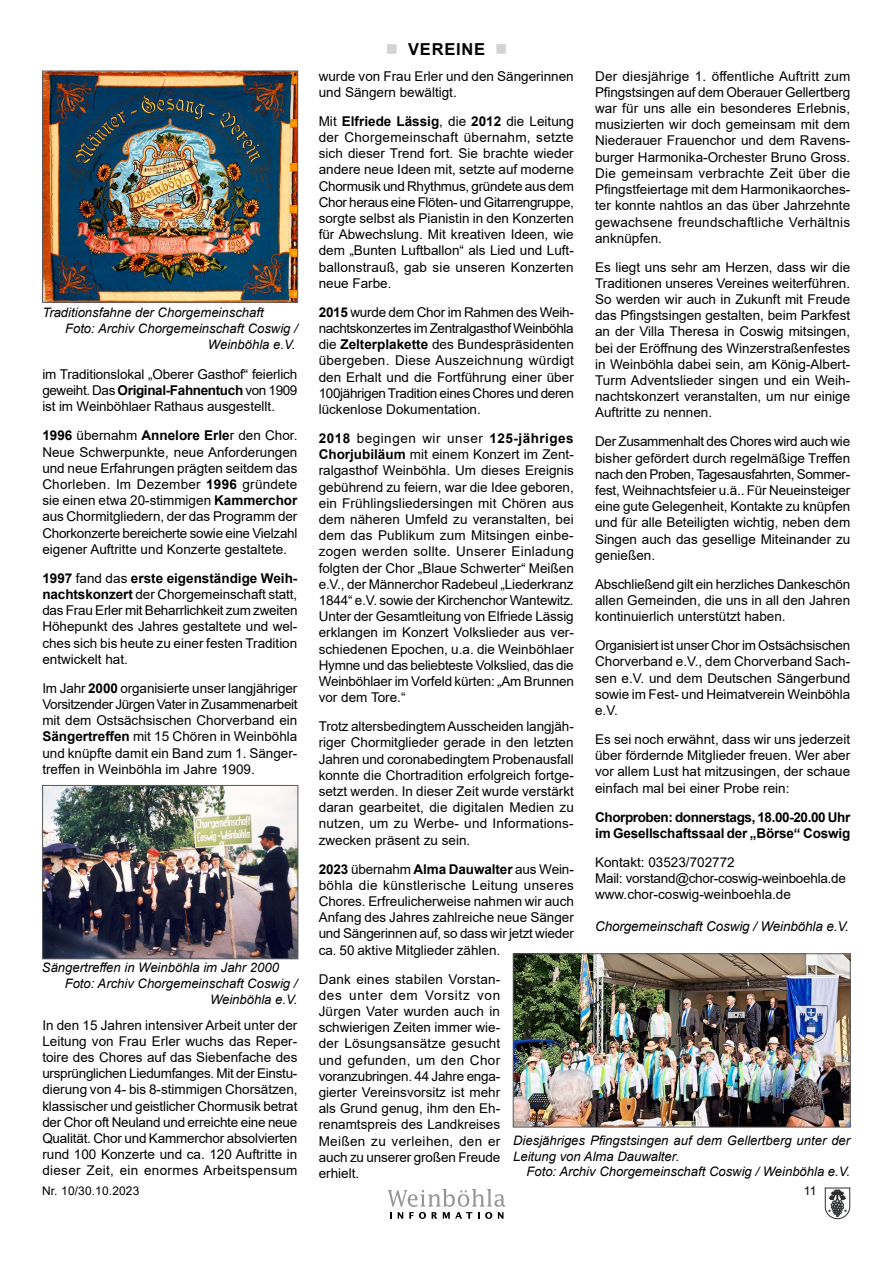
<style>
.page{position:relative;width:893px;height:1263px;background:#fff}
.page>*{position:absolute;margin:0;border:0;box-sizing:border-box;transform-origin:0 0}
.t1{font:700 16.5px "Arial";letter-spacing:.045em;color:#000}
.t2{font:13.5px/16.2px "Arial";color:#000;text-align:justify}
.t3{font:700 13.5px/16.2px "Arial";letter-spacing:-.03em;color:#000}
.t4{font:italic 13.5px "Arial";letter-spacing:-.01em;color:#000}
.t5{font:italic 13.05px/15.8px "Arial";color:#000}
.t6{font:12px "Arial";letter-spacing:.01em;color:#000}
.s1{font-weight:700}
.s2{color:#d1d3d4}
</style>
<div class="page">
<svg style="left:824px;top:1187px;width:26px;height:32px"></svg>
<svg style="left:388px;top:1189px;width:117px;height:30px"></svg>
<img style="left:44px;top:787px;width:252px;height:170px">
<div style="left:42px;top:785px;width:256px;height:174px;border:1px solid #58595b"></div>
<img style="left:515px;top:955px;width:333px;height:170px">
<div style="left:513px;top:953px;width:337px;height:174px;border:1px solid #58595b"></div>
<img style="left:44px;top:73px;width:252px;height:227px">
<div style="left:42px;top:71px;width:256px;height:231px;border:1px solid #58595b"></div>
<p class="t5" style="left:42px;top:305px;width:223px">Traditionsfahne der Chorgemeinschaft</p>
<p class="t5" style="left:65px;top:321px;width:234px">Foto: Archiv Chorgemeinschaft Coswig /</p>
<p class="t5" style="left:208px;top:337px;width:89px">Weinböhla e.V.</p>
<p class="t2" style="left:42px;top:366px;width:257px">im Traditionslokal „Oberer Gasthof“ feierlich geweiht. Das <span class="s1">Original-Fahnentuch</span> von 1909 ist im Weinböhlaer Rathaus ausgestellt.</p>
<p class="t2" style="left:42px;top:427px;width:257px"><span class="s1">1996</span> übernahm <span class="s1">Annelore Erle</span>r den Chor.<br>Neue Schwerpunkte, neue Anforderungen und neue Erfahrungen prägten seitdem das Chorleben. Im Dezember <span class="s1">1996</span> gründete sie einen etwa 20-stimmigen <span class="s1">Kammerchor </span>aus Chormitgliedern, der das Programm der Chorkonzerte bereicherte sowie eine Vielzahl eigener Auftritte und Konzerte gestaltete.</p>
<p class="t2" style="left:42px;top:570px;width:257px"><span class="s1">1997</span> fand das <span class="s1">erste eigenständige Weih&shy;nachtskonzert</span> der Chorgemeinschaft statt, das Frau Erler mit Beharrlichkeit zum zweiten Höhepunkt des Jahres gestaltete und wel&shy;ches sich bis heute zu einer festen Tradition entwickelt hat.</p>
<p class="t2" style="left:42px;top:680px;width:257px">Im Jahr <span class="s1">2000</span> organisierte unser langjähriger Vorsitzender Jürgen Vater in Zusammenarbeit mit dem Ostsächsischen Chorverband ein <span class="s1">Sängertreffen</span> mit 15 Chören in Weinböhla und knüpfte damit ein Band zum 1. Sänger&shy;treffen in Weinböhla im Jahre 1909.</p>
<p class="t5" style="left:42px;top:960px;width:239px">Sängertreffen in Weinböhla im Jahr 2000</p>
<p class="t5" style="left:65px;top:976px;width:234px">Foto: Archiv Chorgemeinschaft Coswig /</p>
<p class="t5" style="left:210px;top:991px;width:89px">Weinböhla e.V.</p>
<p class="t2" style="left:42px;top:1017px;width:257px">In den 15 Jahren intensiver Arbeit unter der Leitung von Frau Erler wuchs das Reper&shy;toire des Chores auf das Siebenfache des ursprünglichen Liedumfanges. Mit der Einstu&shy;dierung von 4- bis 8-stimmigen Chorsätzen, klassischer und geistlicher Chormusik betrat der Chor oft Neuland und erreichte eine neue Qualität. Chor und Kammerchor absolvierten rund 100 Konzerte und ca. 120 Auftritte in dieser Zeit, ein enormes Arbeitspensum</p>
<p class="t1" style="left:336px;top:38px;width:221px"><span class="s2">■</span> Jahres ückblick <span class="s2">■</span></p>
<p class="t1" style="left:386px;top:38px;width:123px"><span class="s2">■</span> verein e <span class="s2">■</span></p>
<p class="t2" style="left:595px;top:68px;width:257px">Der diesjährige 1. öffentliche Auftritt zum Pfingstsingen auf dem Oberauer Gellertberg war für uns alle ein besonderes Erlebnis, musizierten wir doch gemeinsam mit dem Niederauer Frauenchor und dem Ravens&shy;burger Harmonika-Orchester Bruno Gross.<br>Die gemeinsam verbrachte Zeit über die Pfingstfeiertage mit dem Harmonikaorches&shy;ter konnte nahtlos an das über Jahrzehnte gewachsene freundschaftliche Verhältnis anknüpfen.</p>
<p class="t2" style="left:595px;top:259px;width:257px">Es liegt uns sehr am Herzen, dass wir die Traditionen unseres Vereines weiterführen.<br>So werden wir auch in Zukunft mit Freude das Pfingstsingen gestalten, beim Parkfest an der Villa Theresa in Coswig mitsingen, bei der Eröffnung des Winzerstraßenfestes in Weinböhla dabei sein, am König-Albert-Turm Adventslieder singen und ein Weih&shy;nachtskonzert veranstalten, um nur einige Auftritte zu nennen.</p>
<p class="t2" style="left:595px;top:433px;width:257px">Der Zusammenhalt des Chores wird auch wie bisher gefördert durch regelmäßige Treffen nach den Proben, Tagesausfahrten, Sommer&shy;fest, Weihnachtsfeier u.ä.. Für Neueinsteiger eine gute Gelegenheit, Kontakte zu knüpfen und für alle Beteiligten wichtig, neben dem Singen auch das gesellige Miteinander zu genießen.</p>
<p class="t2" style="left:595px;top:576px;width:257px">Abschließend gilt ein herzliches Dankeschön allen Gemeinden, die uns in all den Jahren kontinuierlich unterstützt haben.</p>
<p class="t2" style="left:595px;top:637px;width:257px">Organisiert ist unser Chor im Ostsächsischen Chorverband e.V., dem Chorverband Sach&shy;sen e.V. und dem Deutschen Sängerbund sowie im Fest- und Heimatverein Weinböhla e.V.</p>
<p class="t2" style="left:595px;top:731px;width:257px">Es sei noch erwähnt, dass wir uns jederzeit über fördernde Mitglieder freuen. Wer aber vor allem Lust hat mitzusingen, der schaue einfach mal bei einer Probe rein:</p>
<p class="t3" style="left:595px;top:809px;width:257px">Chorproben: donnerstags, 18.00-20.00 U hr im Gesellschaftssaal der „Börse“ Coswig</p>
<p class="t2" style="left:595px;top:854px;width:252px;text-align:left">Kontakt: 03523/702772<br>Mail: vorstand@chor-coswig-weinboehla.de www.chor-coswig-weinboehla.de</p>
<p class="t4" style="left:595px;top:918px;width:255px">Chorgemeinschaft Coswig / Weinböhla e.V.</p>
<p class="t2" style="left:319px;top:68px;width:257px">wurde von Frau Erler und den Sängerinnen und Sängern bewältigt.</p>
<p class="t2" style="left:319px;top:113px;width:257px">Mit <span class="s1">Elfriede Lässig</span>, die <span class="s1">2012</span> die Leitung der Chorgemeinschaft übernahm, setzte sich dieser Trend fort. Sie brachte wieder andere neue Ideen mit, setzte auf moderne Chormusik und Rhythmus, gründete aus dem Chor heraus eine Flöten- und Gitarrengruppe, sorgte selbst als Pianistin in den Konzerten für Abwechslung. Mit kreativen Ideen, wie dem „Bunten Luftballon“ als Lied und Luft&shy;ballonstrauß, gab sie unseren Konzerten neue Farbe.</p>
<p class="t2" style="left:319px;top:304px;width:257px"><span class="s1">2015</span> wurde dem Chor im Rahmen des Weih&shy;nachtskonzertes im Zentralgasthof Weinböhla die <span class="s1">Zelterplakette</span> des Bundespräsidenten übergeben. Diese Auszeichnung würdigt den Erhalt und die Fortführung einer über 100jährigen Tradition eines Chores und deren lückenlose Dokumentation.</p>
<p class="t2" style="left:319px;top:430px;width:257px"><span class="s1">2018</span> begingen wir unser <span class="s1">125-jähriges Chorjubiläum</span> mit einem Konzert im Zent&shy;ralgasthof Weinböhla. Um dieses Ereignis gebührend zu feiern, war die Idee geboren, ein Frühlingsliedersingen mit Chören aus dem näheren Umfeld zu veranstalten, bei dem das Publikum zum Mitsingen einbe&shy;zogen werden sollte. Unserer Einladung folgten der Chor „Blaue Schwerter“ Meißen e.V., der Männerchor Radebeul „Liederkranz 1844“ e.V. sowie der Kirchenchor Wantewitz.<br>Unter der Gesamtleitung von Elfriede Lässig erklangen im Konzert Volkslieder aus ver&shy;schiedenen Epochen, u.a. die Weinböhlaer Hymne und das beliebteste Volkslied, das die Weinböhlaer im Vorfeld kürten: „Am Brunnen vor dem Tore.“</p>
<p class="t2" style="left:319px;top:718px;width:257px">Trotz altersbedingtem Ausscheiden langjäh&shy;riger Chormitglieder gerade in den letzten Jahren und coronabedingtem Probenausfall konnte die Chortradition erfolgreich fortge&shy;setzt werden. In dieser Zeit wurde verstärkt daran gearbeitet, die digitalen Medien zu nutzen, um zu Werbe- und Informations&shy;zwecken präsent zu sein.</p>
<p class="t2" style="left:319px;top:861px;width:257px"><span class="s1">2023</span> übernahm <span class="s1">Alma Dauwalter</span> aus Wein&shy;böhla die künstlerische Leitung unseres Chores. Erfreulicherweise nahmen wir auch Anfang des Jahres zahlreiche neue Sänger und Sängerinnen auf, so dass wir jetzt wieder ca. 50 aktive Mitglieder zählen.</p>
<p class="t2" style="left:319px;top:970px;width:183px">Dank eines stabilen Vorstan&shy;des unter dem Vorsitz von Jürgen Vater wurden auch in schwierigen Zeiten immer wie&shy;der Lösungsansätze gesucht und gefunden, um den Chor voranzubringen. 44 Jahre enga&shy;gierter Vereinsvorsitz ist mehr als Grund genug, ihm den Eh&shy;renamtspreis des Landkreises Meißen zu verleihen, den er auch zu unserer großen Freude erhielt.</p>
<p class="t5" style="left:513px;top:1132px;width:338px">Diesjähriges Pfingstsingen auf dem Gellertberg unter der<br>Leitung von Alma Dauwalter.</p>
<p class="t5" style="left:526px;top:1164px;width:325px">Foto: Archiv Chorgemeinschaft Coswig / Weinböhla e.V.</p>
<p class="t6" style="left:42px;top:1183px;width:99px">Nr. 10/30.10.2023</p>
<p class="t6" style="left:804px;top:1183px;width:14px">11</p>
</div>
